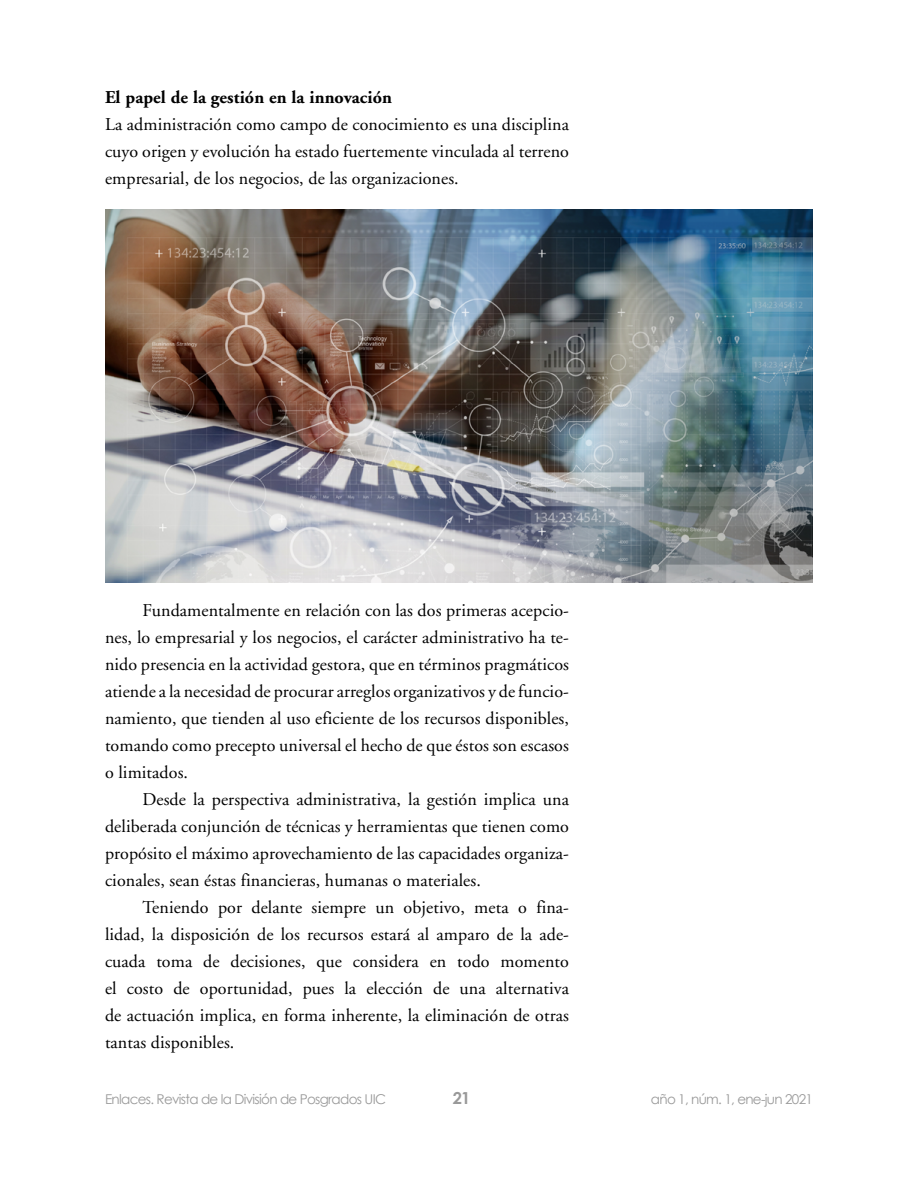
<style>
.page{position:relative;width:918px;height:1188px;background:#fff}
.page>*{position:absolute;margin:0;border:0;box-sizing:border-box;transform-origin:0 0}
.t1{font:18px/27px "Adobe Garamond";letter-spacing:.005em;color:#000;text-align:justify}
.t2{font:700 18px "Adobe Garamond";letter-spacing:.005em;color:#000}
.t3{font:700 16.5px "Century Gothic";color:#999}
.t4{font:13.5px "Century Gothic";letter-spacing:-.05em;color:#999}
</style>
<div class="page">
<img style="left:105px;top:209px;width:708px;height:374px">
<p class="t2" style="left:105px;top:88px;width:289px">El papel de la gestión en la innovación</p>
<p class="t1" style="left:105px;top:111px;width:466px">La administración como campo de conocimiento es una disciplina cuyo origen y evolución ha estado fuertemente vinculada al terreno empresarial, de los negocios, de las organizaciones.</p>
<p class="t1" style="left:105px;top:597px;width:466px;text-indent:37px">Fundamentalmente en relación con las dos primeras acepcio&shy;nes, lo empresarial y los negocios, el carácter administrativo ha te&shy;nido presencia en la actividad gestora, que en términos pragmáticos atiende a la necesidad de procurar arreglos organizativos y de funcio&shy;namiento, que tienden al uso eficiente de los recursos disponibles, tomando como precepto universal el hecho de que éstos son escasos o limitados.</p>
<p class="t1" style="left:105px;top:786px;width:466px;text-indent:37px">Desde la perspectiva administrativa, la gestión implica una deliberada conjunción de técnicas y herramientas que tienen como propósito el máximo aprovechamiento de las capacidades organiza&shy;cionales, sean éstas financieras, humanas o materiales.</p>
<p class="t1" style="left:105px;top:894px;width:466px;text-indent:37px">Teniendo por delante siempre un objetivo, meta o fina&shy;lidad, la disposición de los recursos estará al amparo de la ade&shy;cuada toma de decisiones, que considera en todo momento el costo de oportunidad, pues la elección de una alternativa de actuación implica, en forma inherente, la eliminación de otras tantas disponibles.</p>
<p class="t4" style="left:105px;top:1091px;width:283px">Enlaces. Revista de la División de Posgrados UIC</p>
<p class="t3" style="left:453px;top:1087px;width:19px">21</p>
<p class="t4" style="left:651px;top:1091px;width:164px">año 1, núm. 1, ene-jun 2021</p>
</div>
